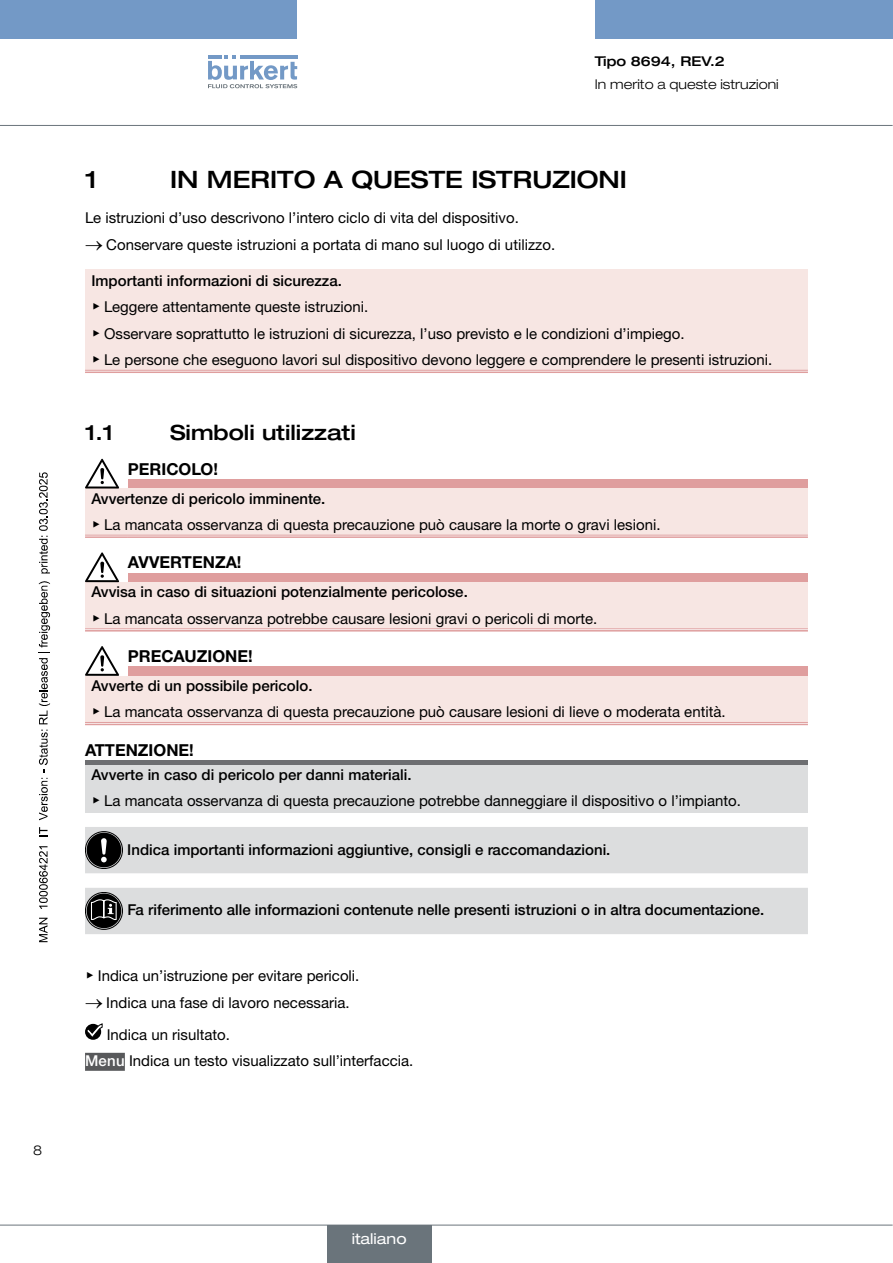
<style>
.page{position:relative;width:893px;height:1263px;background:#fff}
.page>*{position:absolute;margin:0;border:0;box-sizing:border-box;transform-origin:0 0}
.t1{font:500 expanded 24px "Helvetica Neue LTW1 G";color:#000}
.t2{font:500 expanded 21px "Helvetica Neue LTW1 G";color:#000}
.t3{font:700 16.5px "Helvetica Neue LTW1 G";color:#000}
.t4{font:15px/26.5px "Helvetica Neue LTW1 G";color:#000}
.t5{font:500 15px "Helvetica Neue LTW1 G";color:#000}
.t6{font:expanded 15px "Helvetica Neue LTW1 G";color:#fff}
.t7{font:300 expanded 13.5px "Helvetica Neue LTW1 G";color:#000}
.t8{font:500 expanded 13.5px "Helvetica Neue LTW1 G";color:#000}
.s1{font-weight:500}
.s2{font-family:"Arial Unicode MS"}
.s3{font-weight:500;color:#fff}
</style>
<div class="page">
<div style="left:0;top:0;width:297px;height:38px;background:#7399c6"></div>
<div style="left:595px;top:0;width:298px;height:38px;background:#7399c6"></div>
<svg style="left:208px;top:55px;width:89px;height:33px"></svg>
<hr style="left:0;top:125px;width:893px;height:1px;background:#6a747b">
<div style="left:85px;top:1053px;width:40px;height:18px;background:#58595b"></div>
<div style="left:85px;top:269px;width:723px;height:102px;background:#f7e6e3"></div>
<hr style="left:85px;top:370px;width:723px;height:1px;background:#df9e9e">
<hr style="left:85px;top:371px;width:723px;height:2px;background:#df9e9e">
<div style="left:128px;top:479px;width:680px;height:10px;background:#df9e9e"></div>
<div style="left:85px;top:489px;width:723px;height:47px;background:#f7e6e3"></div>
<hr style="left:85px;top:535px;width:43px;height:1px;background:#df9e9e">
<hr style="left:85px;top:536px;width:43px;height:2px;background:#df9e9e">
<hr style="left:128px;top:535px;width:680px;height:1px;background:#df9e9e">
<hr style="left:128px;top:536px;width:680px;height:2px;background:#df9e9e">
<svg style="left:85px;top:459px;width:34px;height:29px"></svg>
<div style="left:128px;top:573px;width:680px;height:9px;background:#df9e9e"></div>
<div style="left:85px;top:582px;width:723px;height:48px;background:#f7e6e3"></div>
<hr style="left:85px;top:628px;width:43px;height:3px;background:#fff">
<hr style="left:128px;top:628px;width:680px;height:3px;background:#fff">
<hr style="left:85px;top:628px;width:43px;height:1px;background:#df9e9e">
<hr style="left:85px;top:630px;width:43px;height:1px;background:#df9e9e">
<hr style="left:128px;top:628px;width:680px;height:1px;background:#df9e9e">
<hr style="left:128px;top:630px;width:680px;height:1px;background:#df9e9e">
<svg style="left:85px;top:552px;width:34px;height:30px"></svg>
<div style="left:128px;top:666px;width:680px;height:10px;background:#df9e9e"></div>
<div style="left:85px;top:676px;width:723px;height:48px;background:#f7e6e3"></div>
<hr style="left:85px;top:722px;width:43px;height:3px;background:#fff">
<hr style="left:128px;top:722px;width:680px;height:3px;background:#fff">
<hr style="left:85px;top:722px;width:43px;height:1px;background:#df9e9e">
<hr style="left:85px;top:724px;width:43px;height:1px;background:#df9e9e">
<hr style="left:128px;top:722px;width:680px;height:1px;background:#df9e9e">
<hr style="left:128px;top:724px;width:680px;height:1px;background:#df9e9e">
<svg style="left:85px;top:646px;width:34px;height:30px"></svg>
<div style="left:85px;top:760px;width:723px;height:5px;background:#6d6e71"></div>
<div style="left:85px;top:765px;width:723px;height:47px;background:#dcddde"></div>
<div style="left:85px;top:827px;width:723px;height:46px;background:#dcddde"></div>
<div style="left:85px;top:888px;width:723px;height:46px;background:#dcddde"></div>
<svg style="left:85px;top:1024px;width:16px;height:16px"></svg>
<svg style="left:86px;top:1023px;width:17px;height:15px"></svg>
<hr style="left:0;top:1225px;width:893px;height:1px;background:#6a747b">
<div style="left:327px;top:1225px;width:104px;height:38px;background:#6a747b"></div>
<svg style="left:39px;top:918px;width:9px;height:24px"></svg>
<svg style="left:39px;top:846px;width:9px;height:63px"></svg>
<svg style="left:39px;top:827px;width:9px;height:9px"></svg>
<svg style="left:39px;top:581px;width:11px;height:239px"></svg>
<svg style="left:39px;top:472px;width:11px;height:101px"></svg>
<p class="t7" style="left:33px;top:1142px;width:11px">8</p>
<p class="t8" style="left:595px;top:52px;width:131px">Tipo 8694, REV.2</p>
<p class="t7" style="left:595px;top:76px;width:185px">In merito a queste istruzioni</p>
<h1 class="t1" style="left:85px;top:164px;width:13px">1</h1>
<h1 class="t1" style="left:170px;top:164px;width:458px">IN MERITO A QUESTE ISTRUZIONI</h1>
<p class="t4" style="left:85px;top:205px;width:435px">Le istruzioni d’uso descrivono l’intero ciclo di vita del dispositivo.</p>
<p class="t4" style="left:85px;top:231px;width:472px">→ Conservare queste istruzioni a portata di mano sul luogo di utilizzo.</p>
<p class="t4" style="left:91px;top:267px;width:682px"><span class="s1">Importanti informazioni di sicurezza.<br></span><span class="s2">▶</span> Leggere attentamente queste istruzioni.<br><span class="s2">▶</span> Osservare soprattutto le istruzioni di sicurezza, l’uso previsto e le condizioni d’impiego.<br><span class="s2">▶</span> Le persone che eseguono lavori sul dispositivo devono leggere e comprendere le presenti istruzioni.</p>
<h2 class="t2" style="left:85px;top:419px;width:30px">1.1</h2>
<h2 class="t2" style="left:170px;top:419px;width:187px">Simboli utilizzati</h2>
<p class="t3" style="left:128px;top:459px;width:92px">PERICOLO!</p>
<p class="t4" style="left:91px;top:485px;width:571px"><span class="s1">Avvertenze di pericolo imminente.<br></span><span class="s2">▶</span> La mancata osservanza di questa precauzione può causare la morte o gravi lesioni.</p>
<p class="t3" style="left:128px;top:552px;width:115px">AVVERTENZA!</p>
<p class="t4" style="left:91px;top:578px;width:507px"><span class="s1">Avvisa in caso di situazioni potenzialmente pericolose.<br></span><span class="s2">▶</span> La mancata osservanza potrebbe causare lesioni gravi o pericoli di morte.</p>
<p class="t3" style="left:128px;top:646px;width:126px">PRECAUZIONE!</p>
<p class="t4" style="left:91px;top:672px;width:636px"><span class="s1">Avverte di un possibile pericolo.<br></span><span class="s2">▶</span> La mancata osservanza di questa precauzione può causare lesioni di lieve o moderata entità.</p>
<p class="t3" style="left:85px;top:740px;width:110px">ATTENZIONE!</p>
<p class="t4" style="left:91px;top:761px;width:651px"><span class="s1">Avverte in caso di pericolo per danni materiali.<br></span><span class="s2">▶</span> La mancata osservanza di questa precauzione potrebbe danneggiare il dispositivo o l’impianto.</p>
<p class="t5" style="left:127px;top:840px;width:485px">Indica importanti informazioni aggiuntive, consigli e raccomandazioni.</p>
<p class="t5" style="left:127px;top:901px;width:639px">Fa riferimento alle informazioni contenute nelle presenti istruzioni o in altra documentazione.</p>
<p class="t4" style="left:85px;top:962px;width:276px"><span class="s2">▶</span> Indica un’istruzione per evitare pericoli.</p>
<p class="t4" style="left:107px;top:986px;width:244px;line-height:32.1px;text-indent:-22px">→ Indica una fase di lavoro necessaria.<br>Indica un risultato.</p>
<p class="t4" style="left:85px;top:1047px;width:330px"><span class="s3">Menu</span> Indica un testo visualizzato sull’interfaccia.</p>
<p class="t6" style="left:352px;top:1229px;width:56px">italiano</p>
</div>
